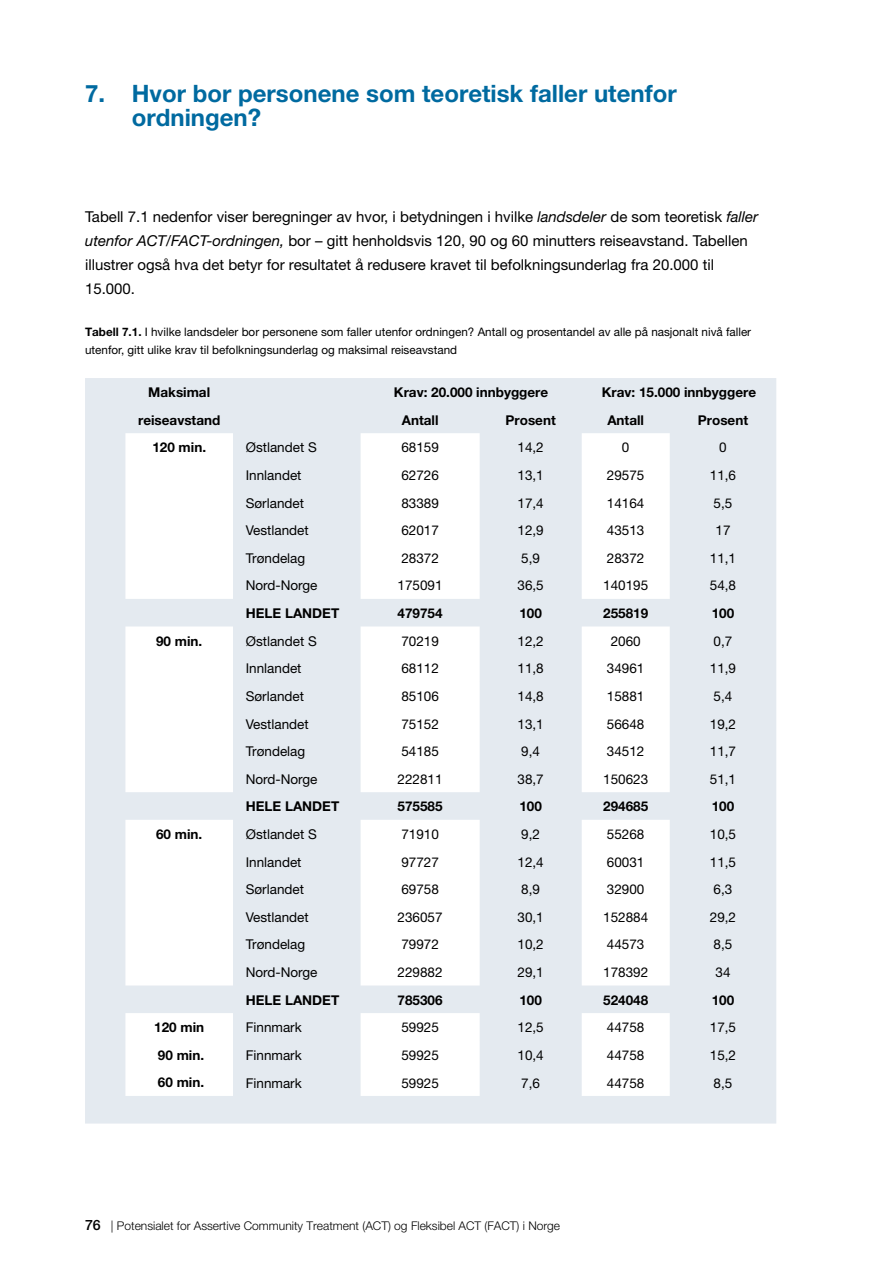
<style>
.page{position:relative;width:893px;height:1263px;background:#fff}
.page>*{position:absolute;margin:0;border:0;box-sizing:border-box;transform-origin:0 0}
.t1{font:700 24px/24px "Helvetica Neue 75";color:#006aa0}
.t2{font:15px/24px "Helvetica Neue";color:#000}
.t3{font:13.5px "Helvetica Neue";color:#000}
.t4{font:700 13.5px "Helvetica Neue 75";color:#000}
.t5{font:300 12px "Helvetica Neue 45";color:#000}
.t6{font:11.7px/18px "Helvetica Neue";color:#000}
.s1{font-style:italic}
.s2{font-family:"Helvetica Neue 75";font-weight:700}
.s3{font-family:"Helvetica Neue";font-weight:500;font-size:14.25px}
</style>
<div class="page">
<svg style="left:85px;top:378px;width:691px;height:745px;fill:#e4eaf0"></svg>
<h1 class="t1" style="left:132px;top:81px;width:546px;text-indent:-47px">7. Hvor bor personene som teoretisk faller utenfor ordningen?</h1>
<p class="t2" style="left:85px;top:204px;width:675px">Tabell 7.1 nedenfor viser beregninger av hvor, i betydningen i hvilke <span class="s1">landsdeler</span> de som teoretisk <span class="s1">faller utenfor ACT/FACT-ordningen,</span> bor – gitt henholdsvis 120, 90 og 60 minutters reiseavstand. Tabellen illustrer også hva det betyr for resultatet å redusere kravet til befolkningsunderlag fra 20.000 til 15.000.</p>
<p class="t6" style="left:85px;top:323px;width:668px"><span class="s2">Tabell 7.1.</span> I hvilke landsdeler bor personene som faller utenfor ordningen? Antall og prosentandel av alle på nasjonalt nivå faller utenfor, gitt ulike krav til befolkningsunderlag og maksimal reiseavstand</p>
<p class="t4" style="left:148px;top:384px;width:63px">Maksimal</p>
<p class="t4" style="left:394px;top:384px;width:156px">Krav: 20.000 innbyggere</p>
<p class="t4" style="left:602px;top:384px;width:156px">Krav: 15.000 innbyggere</p>
<p class="t4" style="left:138px;top:411px;width:84px">reiseavstand</p>
<p class="t4" style="left:402px;top:411px;width:38px">Antall</p>
<p class="t4" style="left:506px;top:411px;width:52px">Prosent</p>
<p class="t4" style="left:607px;top:411px;width:38px">Antall</p>
<p class="t4" style="left:698px;top:411px;width:52px">Prosent</p>
<p class="t4" style="left:152px;top:439px;width:55px">120 min.</p>
<p class="t3" style="left:246px;top:439px;width:73px">Østlandet S</p>
<p class="t3" style="left:401px;top:439px;width:39px">68159</p>
<p class="t3" style="left:517px;top:439px;width:28px">14,2</p>
<p class="t3" style="left:622px;top:439px;width:9px">0</p>
<p class="t3" style="left:719px;top:439px;width:9px">0</p>
<p class="t3" style="left:246px;top:467px;width:57px">Innlandet</p>
<p class="t3" style="left:401px;top:467px;width:39px">62726</p>
<p class="t3" style="left:517px;top:467px;width:28px">13,1</p>
<p class="t3" style="left:607px;top:467px;width:39px">29575</p>
<p class="t3" style="left:710px;top:467px;width:28px">11,6</p>
<p class="t3" style="left:246px;top:495px;width:60px">Sørlandet</p>
<p class="t3" style="left:401px;top:495px;width:39px">83389</p>
<p class="t3" style="left:517px;top:495px;width:28px">17,4</p>
<p class="t3" style="left:607px;top:495px;width:39px">14164</p>
<p class="t3" style="left:714px;top:495px;width:20px">5,5</p>
<p class="t3" style="left:246px;top:522px;width:65px">Vestlandet</p>
<p class="t3" style="left:401px;top:522px;width:39px">62017</p>
<p class="t3" style="left:517px;top:522px;width:28px">12,9</p>
<p class="t3" style="left:607px;top:522px;width:39px">43513</p>
<p class="t3" style="left:715px;top:522px;width:17px">17</p>
<p class="t3" style="left:246px;top:550px;width:61px">Trøndelag</p>
<p class="t3" style="left:401px;top:550px;width:39px">28372</p>
<p class="t3" style="left:521px;top:550px;width:20px">5,9</p>
<p class="t3" style="left:607px;top:550px;width:39px">28372</p>
<p class="t3" style="left:710px;top:550px;width:28px">11,1</p>
<p class="t3" style="left:246px;top:578px;width:73px">Nord-Norge</p>
<p class="t3" style="left:398px;top:578px;width:47px">175091</p>
<p class="t3" style="left:517px;top:578px;width:28px">36,5</p>
<p class="t3" style="left:603px;top:578px;width:47px">140195</p>
<p class="t3" style="left:710px;top:578px;width:28px">54,8</p>
<p class="t4" style="left:246px;top:605px;width:95px">HELE LANDET</p>
<p class="t4" style="left:398px;top:605px;width:47px">479754</p>
<p class="t4" style="left:519px;top:605px;width:24px">100</p>
<p class="t4" style="left:603px;top:605px;width:47px">255819</p>
<p class="t4" style="left:712px;top:605px;width:24px">100</p>
<p class="t4" style="left:156px;top:632px;width:48px">90 min.</p>
<p class="t3" style="left:246px;top:633px;width:73px">Østlandet S</p>
<p class="t3" style="left:401px;top:633px;width:39px">70219</p>
<p class="t3" style="left:517px;top:633px;width:28px">12,2</p>
<p class="t3" style="left:611px;top:633px;width:32px">2060</p>
<p class="t3" style="left:714px;top:633px;width:20px">0,7</p>
<p class="t3" style="left:246px;top:660px;width:57px">Innlandet</p>
<p class="t3" style="left:401px;top:660px;width:39px">68112</p>
<p class="t3" style="left:517px;top:660px;width:28px">11,8</p>
<p class="t3" style="left:607px;top:660px;width:39px">34961</p>
<p class="t3" style="left:710px;top:660px;width:28px">11,9</p>
<p class="t3" style="left:246px;top:688px;width:60px">Sørlandet</p>
<p class="t3" style="left:401px;top:688px;width:39px">85106</p>
<p class="t3" style="left:517px;top:688px;width:28px">14,8</p>
<p class="t3" style="left:607px;top:688px;width:39px">15881</p>
<p class="t3" style="left:714px;top:688px;width:20px">5,4</p>
<p class="t3" style="left:246px;top:716px;width:65px">Vestlandet</p>
<p class="t3" style="left:401px;top:716px;width:39px">75152</p>
<p class="t3" style="left:517px;top:716px;width:28px">13,1</p>
<p class="t3" style="left:607px;top:716px;width:39px">56648</p>
<p class="t3" style="left:710px;top:716px;width:28px">19,2</p>
<p class="t3" style="left:246px;top:743px;width:61px">Trøndelag</p>
<p class="t3" style="left:401px;top:743px;width:39px">54185</p>
<p class="t3" style="left:521px;top:743px;width:20px">9,4</p>
<p class="t3" style="left:607px;top:743px;width:39px">34512</p>
<p class="t3" style="left:710px;top:743px;width:28px">11,7</p>
<p class="t3" style="left:246px;top:771px;width:73px">Nord-Norge</p>
<p class="t3" style="left:398px;top:771px;width:47px">222811</p>
<p class="t3" style="left:517px;top:771px;width:28px">38,7</p>
<p class="t3" style="left:603px;top:771px;width:47px">150623</p>
<p class="t3" style="left:710px;top:771px;width:28px">51,1</p>
<p class="t4" style="left:246px;top:798px;width:95px">HELE LANDET</p>
<p class="t4" style="left:398px;top:798px;width:47px">575585</p>
<p class="t4" style="left:519px;top:798px;width:24px">100</p>
<p class="t4" style="left:603px;top:798px;width:47px">294685</p>
<p class="t4" style="left:712px;top:798px;width:24px">100</p>
<p class="t4" style="left:156px;top:826px;width:48px">60 min.</p>
<p class="t3" style="left:246px;top:826px;width:73px">Østlandet S</p>
<p class="t3" style="left:401px;top:826px;width:39px">71910</p>
<p class="t3" style="left:521px;top:826px;width:20px">9,2</p>
<p class="t3" style="left:607px;top:826px;width:39px">55268</p>
<p class="t3" style="left:710px;top:826px;width:28px">10,5</p>
<p class="t3" style="left:246px;top:854px;width:57px">Innlandet</p>
<p class="t3" style="left:401px;top:854px;width:39px">97727</p>
<p class="t3" style="left:517px;top:854px;width:28px">12,4</p>
<p class="t3" style="left:607px;top:854px;width:39px">60031</p>
<p class="t3" style="left:710px;top:854px;width:28px">11,5</p>
<p class="t3" style="left:246px;top:881px;width:60px">Sørlandet</p>
<p class="t3" style="left:401px;top:881px;width:39px">69758</p>
<p class="t3" style="left:521px;top:881px;width:20px">8,9</p>
<p class="t3" style="left:607px;top:881px;width:39px">32900</p>
<p class="t3" style="left:714px;top:881px;width:20px">6,3</p>
<p class="t3" style="left:246px;top:909px;width:65px">Vestlandet</p>
<p class="t3" style="left:398px;top:909px;width:47px">236057</p>
<p class="t3" style="left:517px;top:909px;width:28px">30,1</p>
<p class="t3" style="left:603px;top:909px;width:47px">152884</p>
<p class="t3" style="left:710px;top:909px;width:28px">29,2</p>
<p class="t3" style="left:246px;top:936px;width:61px">Trøndelag</p>
<p class="t3" style="left:401px;top:936px;width:39px">79972</p>
<p class="t3" style="left:517px;top:936px;width:28px">10,2</p>
<p class="t3" style="left:607px;top:936px;width:39px">44573</p>
<p class="t3" style="left:714px;top:936px;width:20px">8,5</p>
<p class="t3" style="left:246px;top:964px;width:73px">Nord-Norge</p>
<p class="t3" style="left:398px;top:964px;width:47px">229882</p>
<p class="t3" style="left:517px;top:964px;width:28px">29,1</p>
<p class="t3" style="left:603px;top:964px;width:47px">178392</p>
<p class="t3" style="left:715px;top:964px;width:17px">34</p>
<p class="t4" style="left:246px;top:991px;width:95px">HELE LANDET</p>
<p class="t4" style="left:398px;top:991px;width:47px">785306</p>
<p class="t4" style="left:519px;top:991px;width:24px">100</p>
<p class="t4" style="left:603px;top:991px;width:47px">524048</p>
<p class="t4" style="left:712px;top:991px;width:24px">100</p>
<p class="t4" style="left:154px;top:1019px;width:51px">120 min</p>
<p class="t3" style="left:246px;top:1019px;width:58px">Finnmark</p>
<p class="t3" style="left:401px;top:1019px;width:39px">59925</p>
<p class="t3" style="left:517px;top:1019px;width:28px">12,5</p>
<p class="t3" style="left:607px;top:1019px;width:39px">44758</p>
<p class="t3" style="left:710px;top:1019px;width:28px">17,5</p>
<p class="t4" style="left:158px;top:1047px;width:48px">90 min.</p>
<p class="t3" style="left:246px;top:1047px;width:58px">Finnmark</p>
<p class="t3" style="left:401px;top:1047px;width:39px">59925</p>
<p class="t3" style="left:517px;top:1047px;width:28px">10,4</p>
<p class="t3" style="left:607px;top:1047px;width:39px">44758</p>
<p class="t3" style="left:710px;top:1047px;width:28px">15,2</p>
<p class="t4" style="left:158px;top:1074px;width:48px">60 min.</p>
<p class="t3" style="left:246px;top:1075px;width:58px">Finnmark</p>
<p class="t3" style="left:401px;top:1075px;width:39px">59925</p>
<p class="t3" style="left:521px;top:1075px;width:20px">7,6</p>
<p class="t3" style="left:607px;top:1075px;width:39px">44758</p>
<p class="t3" style="left:714px;top:1075px;width:20px">8,5</p>
<p class="t5" style="left:85px;top:1218px;width:477px"><span class="s3">76</span> | Potensialet for Assertive Community Treatment (ACT) og Fleksibel ACT (FACT) i Norge</p>
</div>
